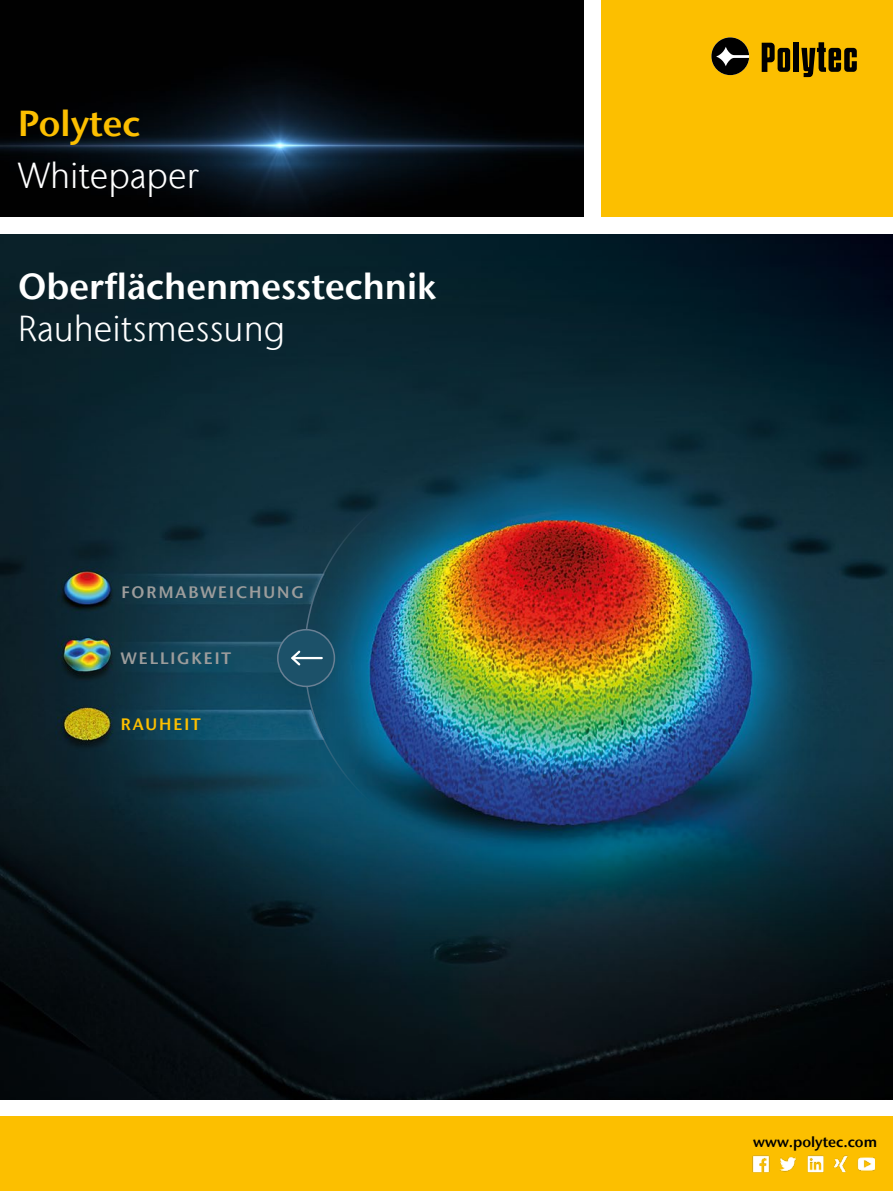
<style>
.page{position:relative;width:893px;height:1191px;background:#fff}
.page>*{position:absolute;margin:0;border:0;box-sizing:border-box;transform-origin:0 0}
.t1{font:300 36px "Stone Sans IIITC Com";color:#fff}
.t2{font:600 36px "Stone Sans IIITC Com";color:#fff}
.t3{font:600 36px "Stone Sans IIITC Com";color:#fcbf00}
.t4{font:600 16.5px "Stone Sans IIITC Com";letter-spacing:.12em;color:#9d9d9c}
.t5{font:600 16.5px "Stone Sans IIITC Com";letter-spacing:.12em;color:#fcbf00}
.t6{font:600 14.55px "Stone Sans IIITC Com";color:#000}
</style>
<div class="page">
<img style="left:0;top:234px;width:893px;height:865px">
<img style="left:0;top:0;width:583px;height:216px">
<div style="left:601px;top:0;width:292px;height:216px;background:#fcbf00"></div>
<div style="left:793px;top:42px;width:6px;height:30px;background:#000"></div>
<svg style="left:762px;top:43px;width:28px;height:29px"></svg>
<svg style="left:711px;top:37px;width:38px;height:38px"></svg>
<svg style="left:801px;top:42px;width:56px;height:35px"></svg>
<div style="left:0;top:1116px;width:893px;height:75px;background:#fcbf00"></div>
<img style="left:752px;top:1155px;width:123px;height:17px">
<img style="left:291px;top:457px;width:200px;height:405px">
<div style="left:278px;top:630px;width:56px;height:56px;background:#1c5169;border-radius:50%"></div>
<hr style="left:292px;top:657px;width:30px;height:2px;background:#fff">
<svg style="left:291px;top:650px;width:11px;height:16px"></svg>
<div style="left:277px;top:629px;width:58px;height:58px;border:2px solid #698094;border-radius:50%"></div>
<p class="t3" style="left:18px;top:100px;width:124px">Polytec</p>
<p class="t1" style="left:18px;top:153px;width:182px">Whitepaper</p>
<p class="t2" style="left:18px;top:263px;width:420px">Oberflächenmesstechnik</p>
<p class="t1" style="left:18px;top:306px;width:268px">Rauheitsmessung</p>
<p class="t4" style="left:122px;top:581px;width:183px">FORMABWEICHUNG</p>
<p class="t4" style="left:121px;top:647px;width:112px">WELLIGKEIT</p>
<p class="t5" style="left:121px;top:713px;width:81px">RAUHEIT</p>
<p class="t6" style="left:753px;top:1132px;width:125px">www.polytec.com</p>
</div>
